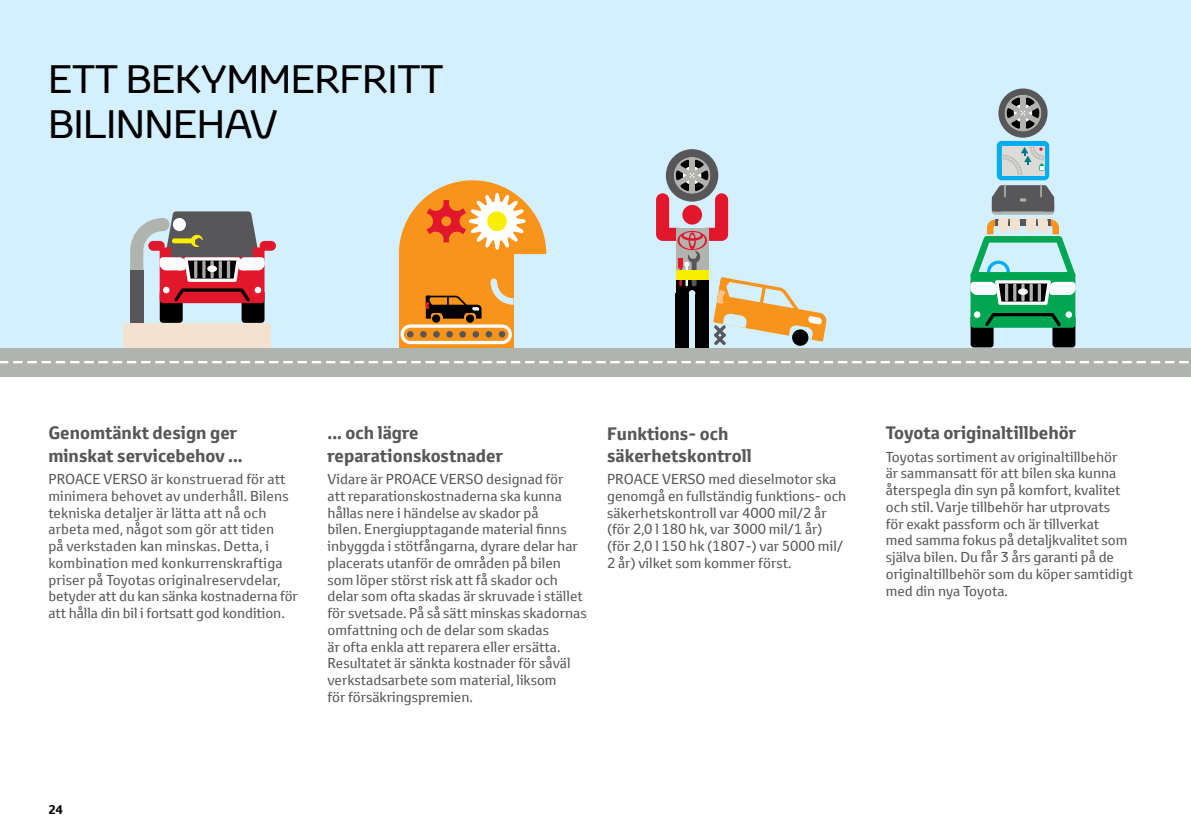
<style>
.page{position:relative;width:1191px;height:834px;background:#fff}
.page>*{position:absolute;margin:0;border:0;box-sizing:border-box;transform-origin:0 0}
.t1{font:38.5px/44.6px "Toyota Display";color:#000}
.t2{font:700 17.5px/22.4px "Toyota Text";color:#57575a}
.t3{font:14px/16.8px "Toyota Text";color:#57575a}
.t4{font:14px/16.8px "Toyota Text";color:#57575a}
.t5{font:700 12.25px "Toyota Text";color:#000}
</style>
<div class="page">
<div style="left:0;top:0;width:1191px;height:376px;background:#d4effd"></div>
<div style="left:399px;top:254px;width:114px;height:93px;background:#f8931c"></div>
<svg style="left:399px;top:180px;width:147px;height:74px"></svg>
<div style="left:487px;top:211px;width:20px;height:20px;background:#f9ed00;border-radius:50%"></div>
<div style="left:0;top:348px;width:1191px;height:28px;background:#b1b3ae"></div>
<svg style="left:0;top:361px;width:1189px;height:2px"></svg>
<div style="left:124px;top:323px;width:147px;height:24px;background:#f3e2cf"></div>
<div style="left:260px;top:241px;width:16px;height:10px;background:#e1182c;border-radius:5px"></div>
<div style="left:675px;top:293px;width:14px;height:54px;background:#000"></div>
<div style="left:695px;top:293px;width:13px;height:54px;background:#000"></div>
<div style="left:675px;top:228px;width:33px;height:65px;background:#b1b3ae"></div>
<div style="left:675px;top:277px;width:33px;height:16px;background:#000"></div>
<div style="left:466px;top:314px;width:8px;height:8px;background:#000;border-radius:50%"></div>
<svg style="left:426px;top:295px;width:55px;height:23px"></svg>
<div style="left:432px;top:314px;width:8px;height:8px;background:#000;border-radius:50%"></div>
<div style="left:998px;top:88px;width:49px;height:50px;background:#57575a;border-radius:50%"></div>
<svg style="left:1004px;top:95px;width:37px;height:36px"></svg>
<div style="left:996px;top:141px;width:53px;height:39px;background:#00aeef;border-radius:5px"></div>
<svg style="left:1001px;top:146px;width:43px;height:29px"></svg>
<hr style="left:679px;top:262px;width:3px;height:24px;background:#e1182c">
<div style="left:666px;top:149px;width:52px;height:52px;background:#57575a;border-radius:50%"></div>
<svg style="left:689px;top:290px;width:6px;height:3px"></svg>
<div style="left:678px;top:258px;width:5px;height:10px;background:#e1182c"></div>
<hr style="left:685px;top:262px;width:3px;height:24px;background:#fff">
<div style="left:691px;top:259px;width:5px;height:27px;background:#57575a;border-radius:2px"></div>
<div style="left:675px;top:270px;width:33px;height:10px;background:#f9ed00"></div>
<svg style="left:130px;top:211px;width:134px;height:112px"></svg>
<div style="left:172px;top:238px;width:22px;height:5px;background:#f9ed00;border-radius:2px"></div>
<svg style="left:713px;top:277px;width:113px;height:69px"></svg>
<svg style="left:490px;top:278px;width:23px;height:27px"></svg>
<svg style="left:400px;top:324px;width:112px;height:20px"></svg>
<svg style="left:970px;top:184px;width:105px;height:163px"></svg>
<svg style="left:656px;top:157px;width:72px;height:109px"></svg>
<h1 class="t1" style="left:48px;top:56px;width:397px">ETT BEKYMMERFRITT<br>BILINNEHAV</h1>
<p class="t2" style="left:48px;top:422px;width:196px">Genomtänkt design ger minskat servicebehov ...</p>
<p class="t3" style="left:48px;top:470px;width:251px">PROACE VERSO är konstruerad för att minimera behovet av underhåll. Bilens tekniska detaljer är lätta att nå och arbeta med, något som gör att tiden<br>på verkstaden kan minskas. Detta, i kombination med konkurrenskraftiga priser på Toyotas originalreservdelar, betyder att du kan sänka kostnaderna för att hålla din bil i fortsatt god kondition.</p>
<p class="t2" style="left:327px;top:422px;width:177px">... och lägre reparationskostnader</p>
<p class="t3" style="left:327px;top:470px;width:261px">Vidare är PROACE VERSO designad för<br>att reparationskostnaderna ska kunna hållas nere i händelse av skador på<br>bilen. Energiupptagande material finns inbyggda i stötfångarna, dyrare delar har placerats utanför de områden på bilen som löper störst risk att få skador och delar som ofta skadas är skruvade i stället för svetsade. På så sätt minskas skadornas omfattning och de delar som skadas<br>är ofta enkla att reparera eller ersätta.<br>Resultatet är sänkta kostnader för såväl verkstadsarbete som material, liksom<br>för försäkringspremien.</p>
<p class="t2" style="left:607px;top:422px;width:123px">Funktions- och</p>
<p class="t2" style="left:885px;top:422px;width:192px">Toyota originaltillbehör</p>
<p class="t2" style="left:607px;top:444px;width:146px">säkerhetskontroll</p>
<p class="t4" style="left:607px;top:470px;width:241px">PROACE VERSO med dieselmotor ska genomgå en fullständig funktions- och säkerhetskontroll var 4000 mil/2 år (för 2,0 l 180 hk, var 3000 mil/1 år) (för 2,0 l 150 hk (1807-) var 5000 mil/ 2 år) vilket som kommer först.</p>
<p class="t3" style="left:885px;top:448px;width:249px">Toyotas sortiment av originaltillbehör är sammansatt för att bilen ska kunna återspegla din syn på komfort, kvalitet och stil. Varje tillbehör har utprovats<br>för exakt passform och är tillverkat<br>med samma fokus på detaljkvalitet som själva bilen. Du får 3 års garanti på de originaltillbehör som du köper samtidigt med din nya Toyota.</p>
<p class="t5" style="left:48px;top:800px;width:16px">24</p>
</div>
